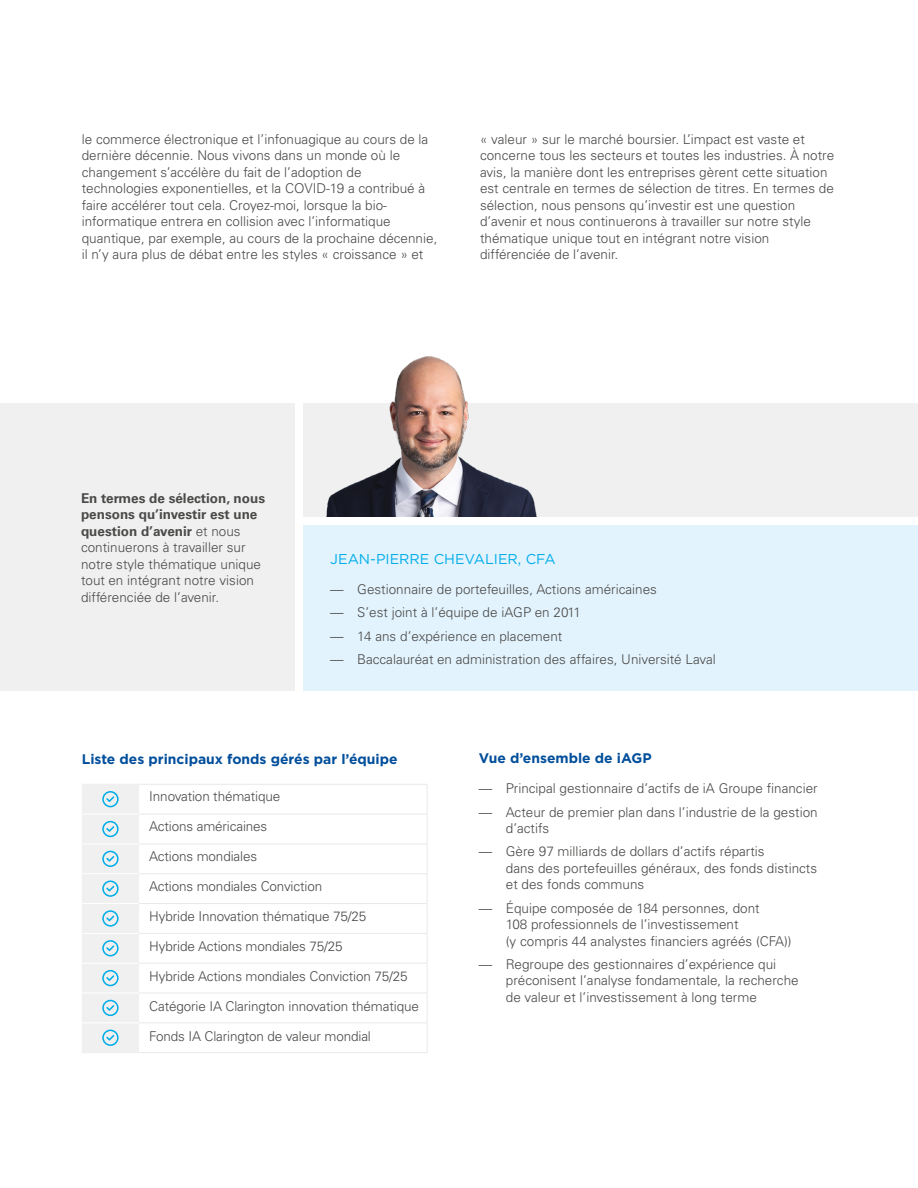
<style>
.page{position:relative;width:918px;height:1188px;background:#fff}
.page>*{position:absolute;margin:0;border:0;box-sizing:border-box;transform-origin:0 0}
.t1{font:14.25px "Gotham";color:#00ade9}
.t2{font:700 13.8px "Gotham";color:#004e9b}
.L{font:300 13.5px/16.5px "Univers LT Pro 45";color:#4a4a49}
.s1{font-family:"Univers LT Pro 65";font-weight:700}
</style>
<div class="page">
<svg style="left:139px;top:813px;width:288px;height:210px"></svg>
<hr style="left:139px;top:814px;width:288px;height:1px;background:#e9e9e9">
<hr style="left:139px;top:844px;width:288px;height:1px;background:#e9e9e9">
<hr style="left:139px;top:873px;width:288px;height:1px;background:#e9e9e9">
<hr style="left:139px;top:903px;width:288px;height:1px;background:#e9e9e9">
<hr style="left:139px;top:933px;width:288px;height:1px;background:#e9e9e9">
<hr style="left:139px;top:963px;width:288px;height:1px;background:#e9e9e9">
<hr style="left:139px;top:993px;width:288px;height:1px;background:#e9e9e9">
<hr style="left:139px;top:1023px;width:288px;height:1px;background:#e9e9e9">
<hr style="left:139px;top:1052px;width:288px;height:1px;background:#e9e9e9">
<hr style="left:139px;top:784px;width:288px;height:1px;background:#e9e9e9">
<svg style="left:427px;top:785px;width:1px;height:29px"></svg>
<hr style="left:427px;top:814px;width:1px;height:30px;background:#e9e9e9">
<svg style="left:427px;top:844px;width:1px;height:119px"></svg>
<hr style="left:427px;top:963px;width:1px;height:30px;background:#e9e9e9">
<hr style="left:427px;top:993px;width:1px;height:30px;background:#e9e9e9">
<svg style="left:427px;top:1023px;width:1px;height:29px"></svg>
<svg style="left:82px;top:784px;width:57px;height:269px"></svg>
<div style="left:303px;top:404px;width:615px;height:113px;background:#f0f0f0"></div>
<div style="left:0;top:404px;width:295px;height:287px;background:#f0f0f0"></div>
<div style="left:303px;top:526px;width:615px;height:165px;background:#e3f3fd"></div>
<img style="left:305px;top:356px;width:240px;height:161px">
<p class="L" style="left:82px;top:131px;width:357px">le commerce électronique et l’infonuagique au cours de la dernière décennie. Nous vivons dans un monde où le changement s’accélère du fait de l’adoption de technologies exponentielles, et la COVID-19 a contribué à faire accélérer tout cela. Croyez-moi, lorsque la bio&shy;informatique entrera en collision avec l’informatique quantique, par exemple, au cours de la prochaine décennie, il n’y aura plus de débat entre les styles « croissance » et</p>
<p class="L" style="left:480px;top:131px;width:356px">« valeur » sur le marché boursier. L’impact est vaste et concerne tous les secteurs et toutes les industries. À notre avis, la manière dont les entreprises gèrent cette situation est centrale en termes de sélection de titres. En termes de sélection, nous pensons qu’investir est une question d’avenir et nous continuerons à travailler sur notre style thématique unique tout en intégrant notre vision différenciée de l’avenir.</p>
<p class="L" style="left:81px;top:489px;width:186px"><span class="s1">En termes de sélection, nous pensons qu’investir est une question d’avenir</span> et nous continuerons à travailler sur notre style thématique unique tout en intégrant notre vision différenciée de l’avenir.</p>
<p class="t1" style="left:330px;top:550px;width:227px">JEAN-PIERRE CHEVALIER, CFA</p>
<p class="L" style="left:330px;top:581px;width:328px">— Gestionnaire de portefeuilles, Actions américaines</p>
<p class="L" style="left:330px;top:604px;width:252px">— S’est joint à l’équipe de iAGP en 2011</p>
<p class="L" style="left:330px;top:627px;width:234px">— 14 ans d’expérience en placement</p>
<p class="L" style="left:330px;top:650px;width:387px">— Baccalauréat en administration des affaires, Université Laval</p>
<h3 class="t2" style="left:82px;top:750px;width:317px">Liste des principaux fonds gérés par l’équipe</h3>
<p class="L" style="left:149px;top:788px;width:133px">Innovation thématique</p>
<p class="L" style="left:149px;top:818px;width:120px">Actions américaines</p>
<p class="L" style="left:149px;top:848px;width:109px">Actions mondiales</p>
<p class="L" style="left:149px;top:878px;width:174px">Actions mondiales Conviction</p>
<p class="L" style="left:149px;top:908px;width:218px">Hybride Innovation thématique 75/25</p>
<p class="L" style="left:149px;top:938px;width:195px">Hybride Actions mondiales 75/25</p>
<p class="L" style="left:149px;top:968px;width:260px">Hybride Actions mondiales Conviction 75/25</p>
<p class="L" style="left:149px;top:998px;width:271px">Catégorie IA Clarington innovation thématique</p>
<p class="L" style="left:149px;top:1028px;width:223px">Fonds IA Clarington de valeur mondial</p>
<h3 class="t2" style="left:479px;top:749px;width:174px">Vue d’ensemble de iAGP</h3>
<p class="L" style="left:479px;top:780px;width:340px">— Principal gestionnaire d’actifs de iA Groupe financier</p>
<p class="L" style="left:506px;top:803px;width:313px;text-indent:-27px">— Acteur de premier plan dans l’industrie de la gestion d’actifs</p>
<p class="L" style="left:506px;top:843px;width:313px;text-indent:-27px">— Gère 97 milliards de dollars d’actifs répartis<br>dans des portefeuilles généraux, des fonds distincts et des fonds communs</p>
<p class="L" style="left:506px;top:899px;width:287px;text-indent:-27px">— Équipe composée de 184 personnes, dont<br>108 professionnels de l’investissement<br>(y compris 44 analystes financiers agréés (CFA))</p>
<p class="L" style="left:506px;top:956px;width:294px;text-indent:-27px">— Regroupe des gestionnaires d’expérience qui préconisent l’analyse fondamentale, la recherche de valeur et l’investissement à long terme</p>
</div>
